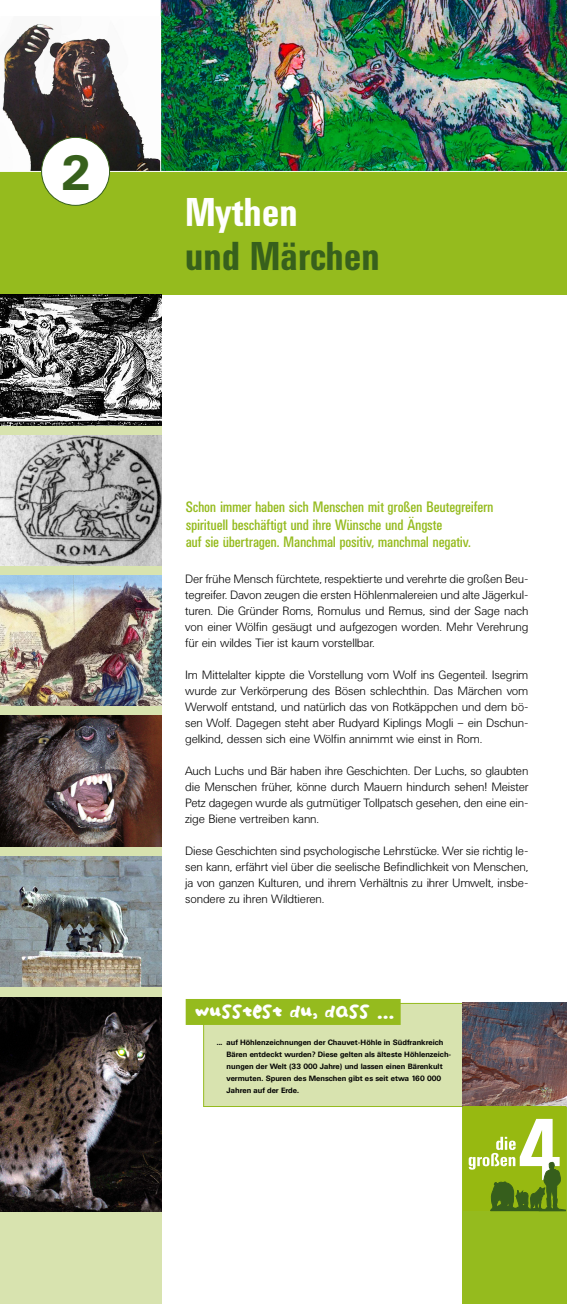
<style>
.page{position:relative;width:567px;height:1304px;background:#fff}
.page>*{position:absolute;margin:0;border:0;box-sizing:border-box;transform-origin:0 0}
.t1{font:700 48.68px "Univers BQ";color:#37601c}
.t2{font:700 40px "Univers Condensed BQ";color:#37601c}
.t3{font:700 40px "Univers Condensed BQ";color:#fff}
.t4{font:15px/17.6px "Univers Condensed BQ";letter-spacing:-.02em;color:#95bb1e}
.t5{font:14.54px "Childs Play Age Nine";color:#fff}
.t6{font:300 12px/16px "Univers BQ";letter-spacing:-.015em;color:#000;text-align:justify}
.t7{font:700 7.6px/12px "Univers BQ";color:#000}
</style>
<div class="page">
<div style="left:463px;top:1103px;width:104px;height:201px;background:#95bb1e"></div>
<div style="left:0;top:268px;width:162px;height:1036px;background:#d8e3af"></div>
<img style="left:0;top:856px;width:162px;height:130px">
<img style="left:161px;top:0;width:406px;height:171px">
<img style="left:2px;top:23px;width:158px;height:148px">
<div style="left:0;top:172px;width:567px;height:123px;background:#95bb1e"></div>
<div style="left:204px;top:1003px;width:362px;height:103px;background:#d8e3af"></div>
<div style="left:203px;top:1003px;width:364px;height:104px;border:1px solid #95bb1e"></div>
<img style="left:0;top:998px;width:162px;height:213px">
<img style="left:0;top:435px;width:162px;height:131px">
<img style="left:0;top:295px;width:162px;height:130px">
<img style="left:0;top:575px;width:162px;height:131px">
<img style="left:0;top:716px;width:162px;height:130px">
<img style="left:463px;top:1003px;width:104px;height:104px">
<div style="left:42px;top:137px;width:68px;height:68px;background:#fff;border-radius:50%"></div>
<div style="left:41px;top:137px;width:69px;height:69px;border:1px solid #37601c;border-radius:50%"></div>
<div style="left:186px;top:999px;width:215px;height:26px;background:#95bb1e"></div>
<div style="left:463px;top:1107px;width:103px;height:104px;background:#97b911"></div>
<svg style="left:469px;top:1119px;width:97px;height:91px"></svg>
<hr style="left:490px;top:1210px;width:76px;height:1px;background:#365e1c">
<h1 class="t1" style="left:61px;top:145px;width:32px">2</h1>
<h2 class="t3" style="left:185px;top:190px;width:114px">Mythen</h2>
<h2 class="t2" style="left:185px;top:234px;width:196px">und Märchen</h2>
<p class="t4" style="left:186px;top:499px;width:310px">Schon immer haben sich Menschen mit großen Beutegreifern spirituell beschäftigt und ihre Wünsche und Ängste<br>auf sie übertragen. Manchmal positiv, manchmal negativ.</p>
<p class="t6" style="left:185px;top:571px;width:345px">Der frühe Mensch fürchtete, respektierte und verehrte die großen Beu&shy;tegreifer. Davon zeugen die ersten Höhlenmalereien und alte Jägerkul&shy;turen. Die Gründer Roms, Romulus und Remus, sind der Sage nach von einer Wölfin gesäugt und aufgezogen worden. Mehr Verehrung für ein wildes Tier ist kaum vorstellbar.</p>
<p class="t6" style="left:185px;top:667px;width:345px">Im Mittelalter kippte die Vorstellung vom Wolf ins Gegenteil. Isegrim wurde zur Verkörperung des Bösen schlechthin. Das Märchen vom Werwolf entstand, und natürlich das von Rotkäppchen und dem bö&shy;sen Wolf. Dagegen steht aber Rudyard Kiplings Mogli – ein Dschun&shy;gelkind, dessen sich eine Wölfin annimmt wie einst in Rom.</p>
<p class="t6" style="left:185px;top:763px;width:345px">Auch Luchs und Bär haben ihre Geschichten. Der Luchs, so glaubten die Menschen früher, könne durch Mauern hindurch sehen! Meister Petz dagegen wurde als gutmütiger Tollpatsch gesehen, den eine ein&shy;zige Biene vertreiben kann.</p>
<p class="t6" style="left:185px;top:843px;width:345px">Diese Geschichten sind psychologische Lehrstücke. Wer sie richtig le&shy;sen kann, erfährt viel über die seelische Befindlichkeit von Menschen, ja von ganzen Kulturen, und ihrem Verhältnis zu ihrer Umwelt, insbe&shy;sondere zu ihren Wildtieren.</p>
<p class="t5" style="left:195px;top:1004px;width:201px">WUSSTEST DU, DASS …</p>
<p class="t7" style="left:227px;top:1036px;width:226px;text-indent:-10px">... auf Höhlenzeichnungen der Chauvet-Höhle in Südfrankreich Bären entdeckt wurden? Diese gelten als älteste Höhlenzeich&shy;nungen der Welt (33 000 Jahre) und lassen einen Bärenkult vermuten. Spuren des Menschen gibt es seit etwa 160 000<br>Jahren auf der Erde.</p>
</div>
